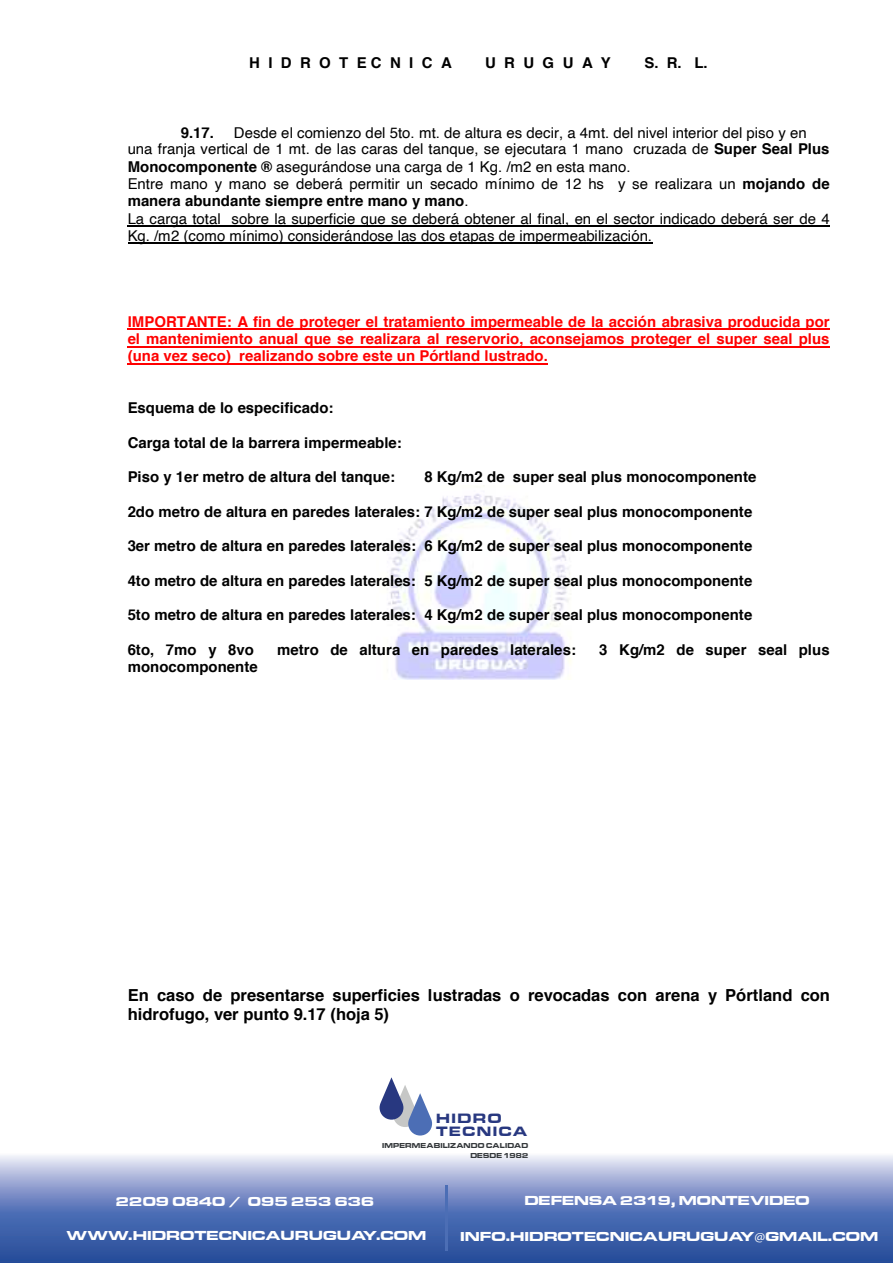
<style>
.page{position:relative;width:893px;height:1263px;background:#fff}
.page>*{position:absolute;margin:0;border:0;box-sizing:border-box;transform-origin:0 0}
.t1{font:700 16.5px/18.9px "Helvetica";color:#000}
.t2{font:700 15px "Helvetica";letter-spacing:.005em;color:#000}
.t3{font:15px/17.2px "Helvetica";color:#000}
.t4{font:700 15px/17.2px "Helvetica";color:#f00;text-align:justify}
.t5{font:700 expanded 14.1px/12.3px "Eurostile MN";letter-spacing:.105em;color:#283880}
.t6{font:700 expanded 13.5px "Eurostile MN";letter-spacing:.005em;color:#fff;scale:1.08 1}
.t7{font:700 expanded 13.5px "Eurostile MN";letter-spacing:.005em;color:#fff;scale:1.07 1}
.t8{font:700 expanded 13.5px "Eurostile MN";letter-spacing:.005em;color:#fff;scale:1.09 1}
.t9{font:700 expanded 7.35px/10.5px "Eurostile MN";letter-spacing:.025em;color:#34383b;text-align:right;scale:.92 1}
.s1{font-weight:700}
.s2{font-family:"Myriad Pro";font-weight:400;font-stretch:normal}
</style>
<div class="page">
<img style="left:387px;top:485px;width:184px;height:194px">
<hr style="left:128px;top:225px;width:701px;height:1px;background:#000">
<hr style="left:128px;top:243px;width:524px;height:1px;background:#000">
<hr style="left:128px;top:329px;width:701px;height:1px;background:#f00">
<hr style="left:128px;top:346px;width:701px;height:2px;background:#f00">
<hr style="left:128px;top:363px;width:420px;height:2px;background:#f00">
<svg style="left:0;top:1155px;width:892px;height:108px;background:#6d85bf"></svg>
<hr style="left:445px;top:1185px;width:3px;height:66px;background:#4c6eb5">
<svg style="left:379px;top:1077px;width:53px;height:59px"></svg>
<p class="t2" style="left:249px;top:50px;width:204px">H I D R O T E C N I C A</p>
<p class="t2" style="left:485px;top:50px;width:127px">U R U G U A Y</p>
<p class="t2" style="left:644px;top:50px;width:65px">S. R. L.</p>
<p class="t3" style="left:128px;top:124px;width:703px;text-indent:106px">Desde el comienzo del 5to. mt. de altura es decir, a 4mt. del nivel interior del piso y en una franja vertical de 1 mt. de las caras del tanque, se ejecutara 1 mano cruzada de <span class="s1">Super Seal Plus Monocomponente ®</span> asegurándose una carga de 1 Kg. /m2 en esta mano.<br>Entre mano y mano se deberá permitir un secado mínimo de 12 hs y se realizara un <span class="s1">mojando de manera abundante siempre entre mano y mano</span>.<br>La carga total sobre la superficie que se deberá obtener al final, en el sector indicado deberá ser de 4<br>Kg. /m2 (como mínimo) considerándose las dos etapas de impermeabilización.</p>
<p class="t2" style="left:181px;top:120px;width:35px">9.17.</p>
<p class="t4" style="left:128px;top:313px;width:703px">IMPORTANTE: A fin de proteger el tratamiento impermeable de la acción abrasiva producida por el mantenimiento anual que se realizara al reservorio, aconsejamos proteger el super seal plus (una vez seco) realizando sobre este un Pórtland lustrado.</p>
<p class="t2" style="left:128px;top:396px;width:207px">Esquema de lo especificado:</p>
<p class="t2" style="left:128px;top:430px;width:276px">Carga total de la barrera impermeable:</p>
<p class="t2" style="left:128px;top:465px;width:269px">Piso y 1er metro de altura del tanque:</p>
<p class="t2" style="left:424px;top:465px;width:333px">8 Kg/m2 de super seal plus monocomponente</p>
<p class="t2" style="left:128px;top:499px;width:626px">2do metro de altura en paredes laterales: 7 Kg/m2 de super seal plus monocomponente</p>
<p class="t2" style="left:128px;top:534px;width:626px">3er metro de altura en paredes laterales: 6 Kg/m2 de super seal plus monocomponente</p>
<p class="t2" style="left:128px;top:568px;width:626px">4to metro de altura en paredes laterales: 5 Kg/m2 de super seal plus monocomponente</p>
<p class="t2" style="left:128px;top:603px;width:626px">5to metro de altura en paredes laterales: 4 Kg/m2 de super seal plus monocomponente</p>
<p class="t2" style="left:128px;top:637px;width:128px">6to, 7mo y 8vo</p>
<p class="t2" style="left:277px;top:637px;width:300px">metro de altura en paredes laterales:</p>
<p class="t2" style="left:599px;top:637px;width:232px">3 Kg/m2 de super seal plus</p>
<p class="t2" style="left:128px;top:655px;width:131px">monocomponente</p>
<p class="t1" style="left:128px;top:986px;width:703px">En caso de presentarse superficies lustradas o revocadas con arena y Pórtland con hidrofugo, ver punto 9.17 (hoja 5)</p>
<p class="t5" style="left:436px;top:1113px;width:93px">HIDRO<br>TECNICA</p>
<p class="t9" style="left:382px;top:1140px;width:160px">IMPERMEABILIZANDO CALIDAD<br>DESDE 1982</p>
<p class="t3" style="left:465px;top:1140px;width:10px">5</p>
<p class="t8" style="left:116px;top:1194px;width:239px">2209 0840 / 095 253 636</p>
<p class="t7" style="left:524px;top:1193px;width:268px">DEFENSA 2319, MONTEVIDEO</p>
<p class="t6" style="left:67px;top:1228px;width:335px">WWW.HIDROTECNICAURUGUAY.COM</p>
<p class="t6" style="left:460px;top:1229px;width:389px">INFO.HIDROTECNICAURUGUAY<span class="s2">@</span>GMAIL.COM</p>
</div>
